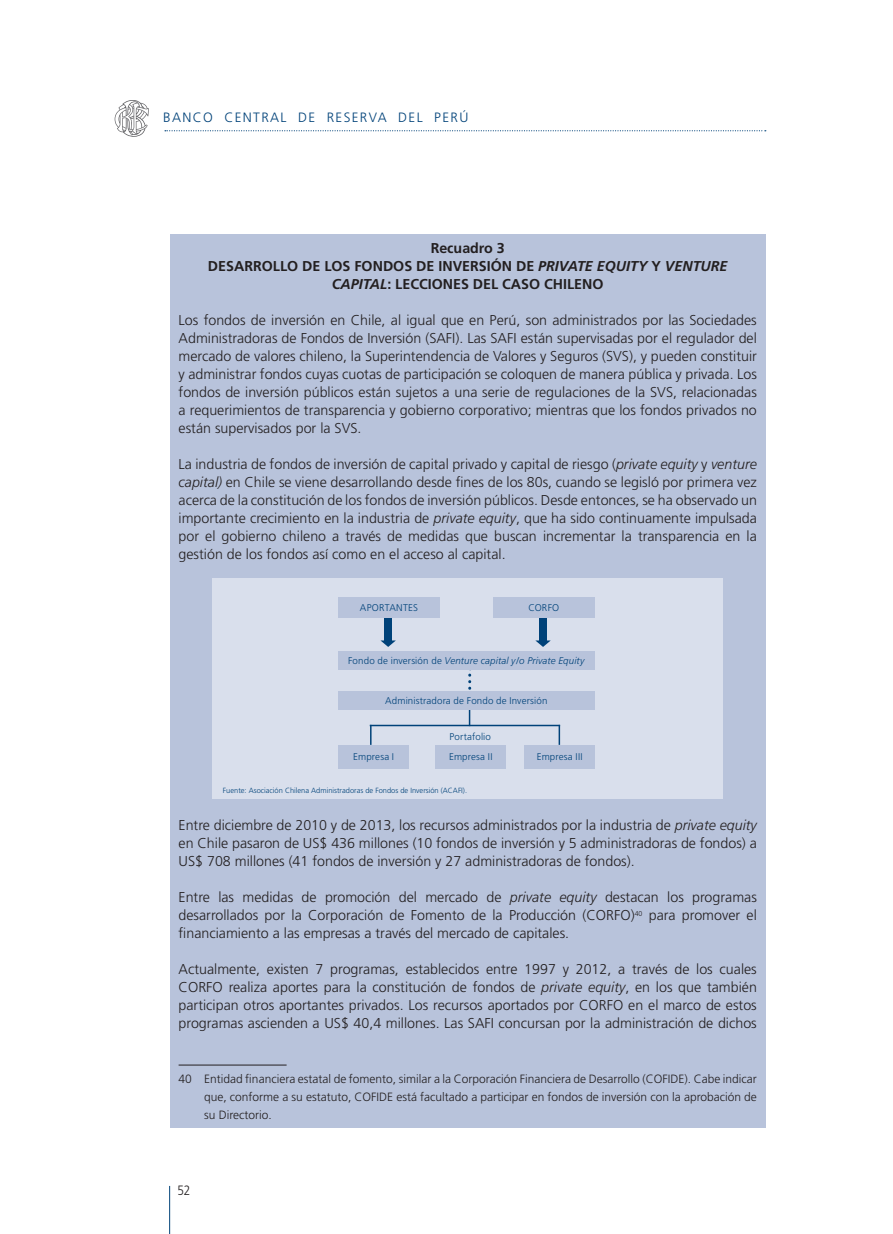
<style>
.page{position:relative;width:893px;height:1234px;background:#fff}
.page>*{position:absolute;margin:0;border:0;box-sizing:border-box;transform-origin:0 0}
.t1{font:300 14.25px/18px "Frutiger";color:#231f20;text-align:justify}
.heading_5{font:700 14.25px/18px "Frutiger";color:#231f20;text-align:center}
.t2{font:300 13.5px "Frutiger";letter-spacing:.1em;color:#004279}
.t3{font:300 13.5px "Frutiger";color:#231f20;scale:.88 1}
.pie{font:300 12px/18px "Frutiger";color:#231f20;text-align:justify}
.t4{font:300 9.75px "Frutiger";letter-spacing:.015em;color:#004279}
.t5{font:italic 300 9.75px "Frutiger";letter-spacing:.015em;color:#004279}
.texto_nota{font:300 7.5px "Frutiger";color:#004279}
.s1{font-style:italic}
.s2{font-style:normal}
</style>
<div class="page">
<svg style="left:165px;top:130px;width:601px;height:1px"></svg>
<hr style="left:169px;top:1185px;width:1px;height:48px;background:#004279">
<svg style="left:115px;top:100px;width:34px;height:37px"></svg>
<div style="left:170px;top:234px;width:595px;height:893px;background:#b8c3db"></div>
<hr style="left:179px;top:1064px;width:108px;height:1px;background:#231f20">
<div style="left:213px;top:578px;width:510px;height:221px;background:#d9dfec"></div>
<hr style="left:370px;top:724px;width:2px;height:20px;background:#004279">
<svg style="left:559px;top:726px;width:1px;height:18px"></svg>
<svg style="left:469px;top:709px;width:1px;height:15px"></svg>
<hr style="left:370px;top:724px;width:190px;height:2px;background:#004279">
<svg style="left:468px;top:669px;width:3px;height:21px"></svg>
<div style="left:338px;top:651px;width:256px;height:18px;background:#b8c3db"></div>
<div style="left:338px;top:691px;width:256px;height:18px;background:#b8c3db"></div>
<div style="left:338px;top:744px;width:71px;height:24px;background:#b8c3db"></div>
<div style="left:435px;top:744px;width:71px;height:24px;background:#b8c3db"></div>
<div style="left:524px;top:744px;width:71px;height:24px;background:#b8c3db"></div>
<div style="left:384px;top:615px;width:8px;height:26px;background:#004279"></div>
<svg style="left:380px;top:640px;width:16px;height:6px"></svg>
<div style="left:539px;top:615px;width:8px;height:26px;background:#004279"></div>
<svg style="left:535px;top:640px;width:16px;height:6px"></svg>
<div style="left:338px;top:597px;width:102px;height:20px;background:#b8c3db"></div>
<div style="left:493px;top:597px;width:102px;height:20px;background:#b8c3db"></div>
<p class="t2" style="left:163px;top:110px;width:307px">BANCO CENTRAL DE RESERVA DEL PERÚ</p>
<p class="heading_5" style="left:431px;top:239px;width:76px">Recuadro 3</p>
<p class="heading_5" style="left:208px;top:257px;width:521px">DESARROLLO DE LOS FONDOS DE INVERSIÓN DE <span class="s1">PRIVATE EQUITY</span> Y <span class="s1">VENTURE<br>CAPITAL</span>: LECCIONES DEL CASO CHILENO</p>
<p class="t1" style="left:179px;top:311px;width:580px">Los fondos de inversión en Chile, al igual que en Perú, son administrados por las Sociedades Administradoras de Fondos de Inversión (SAFI). Las SAFI están supervisadas por el regulador del mercado de valores chileno, la Superintendencia de Valores y Seguros (SVS), y pueden constituir y administrar fondos cuyas cuotas de participación se coloquen de manera pública y privada. Los fondos de inversión públicos están sujetos a una serie de regulaciones de la SVS, relacionadas a requerimientos de transparencia y gobierno corporativo; mientras que los fondos privados no están supervisados por la SVS.</p>
<p class="t1" style="left:179px;top:455px;width:580px">La industria de fondos de inversión de capital privado y capital de riesgo (<span class="s1">private equity</span> y <span class="s1">venture capital)</span> en Chile se viene desarrollando desde fines de los 80s, cuando se legisló por primera vez acerca de la constitución de los fondos de inversión públicos. Desde entonces, se ha observado un importante crecimiento en la industria de <span class="s1">private equity</span>, que ha sido continuamente impulsada por el gobierno chileno a través de medidas que buscan incrementar la transparencia en la gestión de los fondos así como en el acceso al capital.</p>
<p class="t4" style="left:360px;top:602px;width:60px">APORTANTES</p>
<p class="t4" style="left:528px;top:602px;width:32px">CORFO</p>
<p class="t5" style="left:348px;top:655px;width:238px"><span class="s2">Fondo de inversión de</span> Venture capital y/o Private Equity</p>
<p class="t4" style="left:385px;top:695px;width:164px">Administradora de Fondo de Inversión</p>
<p class="t4" style="left:449px;top:730px;width:43px">Portafolio</p>
<p class="t4" style="left:353px;top:751px;width:42px">Empresa I</p>
<p class="t4" style="left:449px;top:751px;width:45px">Empresa II</p>
<p class="t4" style="left:537px;top:751px;width:47px">Empresa III</p>
<p class="texto_nota" style="left:223px;top:785px;width:246px">Fuente: Asociación Chilena Administradoras de Fondos de Inversión (ACAFI).</p>
<p class="t1" style="left:179px;top:815px;width:580px">Entre diciembre de 2010 y de 2013, los recursos administrados por la industria de <span class="s1">private equity </span>en Chile pasaron de US$ 436 millones (10 fondos de inversión y 5 administradoras de fondos) a US$ 708 millones (41 fondos de inversión y 27 administradoras de fondos).</p>
<p class="t1" style="left:179px;top:887px;width:580px">Entre las medidas de promoción del mercado de <span class="s1">private equity</span> destacan los programas desarrollados por la Corporación de Fomento de la Producción (CORFO)<sup>40</sup> para promover el financiamiento a las empresas a través del mercado de capitales.</p>
<p class="t1" style="left:179px;top:959px;width:580px">Actualmente, existen 7 programas, establecidos entre 1997 y 2012, a través de los cuales CORFO realiza aportes para la constitución de fondos de <span class="s1">private equity</span>, en los que también participan otros aportantes privados. Los recursos aportados por CORFO en el marco de estos programas ascienden a US$ 40,4 millones. Las SAFI concursan por la administración de dichos</p>
<p class="pie" style="left:204px;top:1069px;width:554px;text-indent:-26px">40 Entidad financiera estatal de fomento, similar a la Corporación Financiera de Desarrollo (COFIDE). Cabe indicar que, conforme a su estatuto, COFIDE está facultado a participar en fondos de inversión con la aprobación de su Directorio.</p>
<p class="t3" style="left:177px;top:1182px;width:16px">52</p>
</div>
